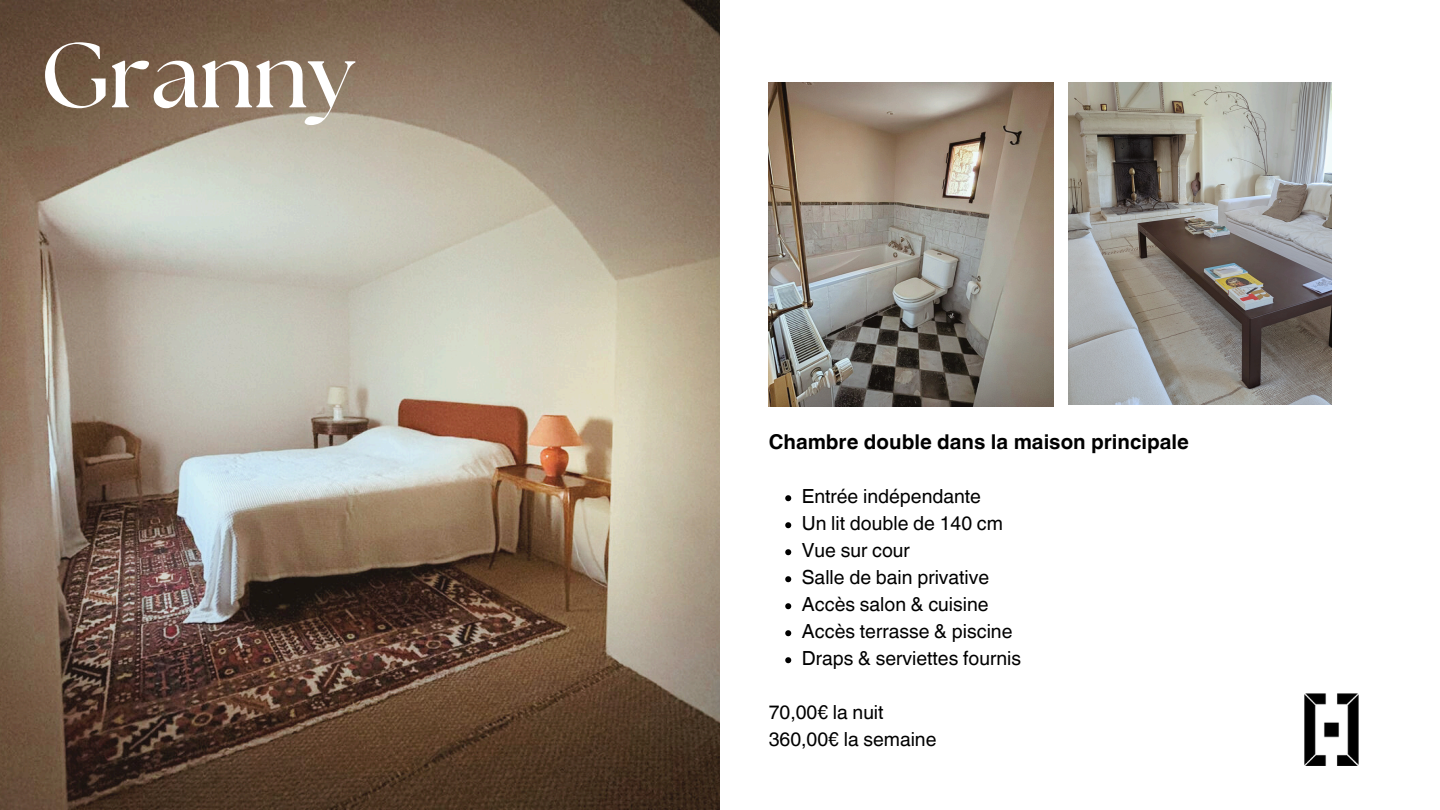
<style>
.page{position:relative;width:1440px;height:810px;background:#fff}
.page>*{position:absolute;margin:0;border:0;box-sizing:border-box;transform-origin:0 0}
.t1{font:700 92px "The Seasons";color:#fff}
.t2{font:700 20.4px "Helvetica World";color:#000}
.t3{font:19.4px "Helvetica World";color:#000}
</style>
<div class="page">
<img style="left:769px;top:83px;width:285px;height:324px">
<img style="left:1068px;top:83px;width:264px;height:322px">
<img style="left:0;top:0;width:720px;height:810px">
<img style="left:1305px;top:693px;width:54px;height:72px">
<svg style="left:785px;top:495px;width:6px;height:6px"></svg>
<svg style="left:785px;top:522px;width:6px;height:6px"></svg>
<svg style="left:785px;top:549px;width:6px;height:6px"></svg>
<svg style="left:785px;top:576px;width:6px;height:6px"></svg>
<svg style="left:785px;top:603px;width:6px;height:6px"></svg>
<svg style="left:785px;top:630px;width:6px;height:6px"></svg>
<svg style="left:785px;top:657px;width:6px;height:6px"></svg>
<p class="t1" style="left:40px;top:34px;width:316px">Granny</p>
<h2 class="t2" style="left:769px;top:426px;width:422px">Chambre double dans la maison principale</h2>
<p class="t3" style="left:802px;top:485px;width:181px">Entrée indépendante</p>
<p class="t3" style="left:802px;top:512px;width:203px">Un lit double de 140 cm</p>
<p class="t3" style="left:802px;top:539px;width:110px">Vue sur cour</p>
<p class="t3" style="left:802px;top:566px;width:189px">Salle de bain privative</p>
<p class="t3" style="left:802px;top:593px;width:188px">Accès salon &amp; cuisine</p>
<p class="t3" style="left:802px;top:620px;width:212px">Accès terrasse &amp; piscine</p>
<p class="t3" style="left:802px;top:647px;width:221px">Draps &amp; serviettes fournis</p>
<p class="t3" style="left:769px;top:701px;width:116px">70,00€ la nuit</p>
<p class="t3" style="left:769px;top:728px;width:169px">360,00€ la semaine</p>
</div>
